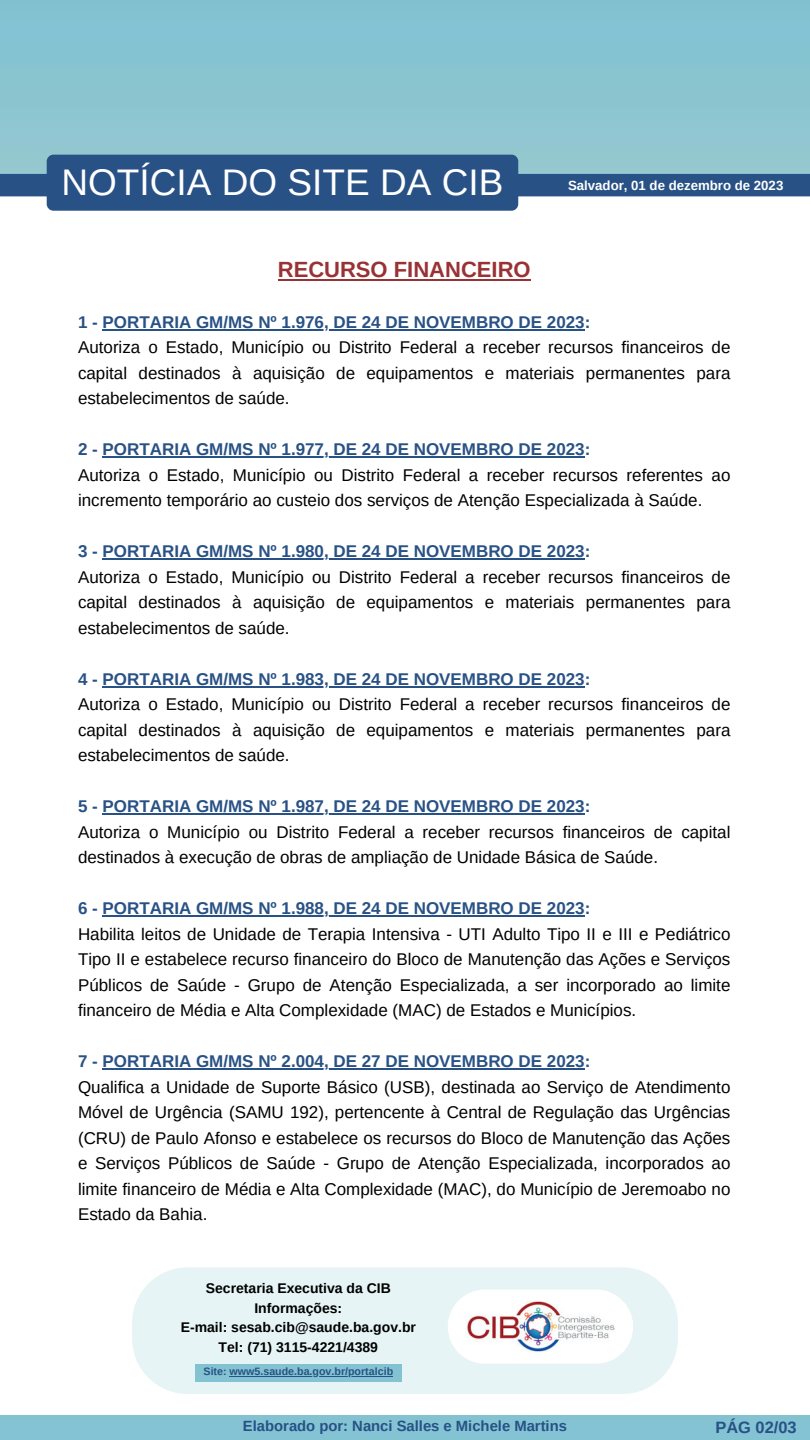
<style>
.page{position:relative;width:810px;height:1440px;background:#fff}
.page>*{position:absolute;margin:0;border:0;box-sizing:border-box;transform-origin:0 0}
.t1{font:37px "Arimo";color:#fff}
.t2{font:700 22px "Arimo";color:#993234}
.t3{font:17px/25.5px "Arimo";color:#000;text-align:justify}
.t4{font:700 17px "Arimo";color:#285185}
.t5{font:700 16.4px "Arimo";color:#285185}
.t6{font:700 14.8px "Arimo";color:#285185}
.t7{font:700 14px "Arimo";color:#000}
.t8{font:700 13.2px "Arimo";color:#fff}
.t9{font:700 10.7px "Arimo";color:#285185}
</style>
<div class="page">
<hr style="left:278px;top:279px;width:253px;height:1px;background:#993234">
<hr style="left:103px;top:329px;width:482px;height:2px;background:#285185">
<hr style="left:103px;top:457px;width:482px;height:1px;background:#285185">
<hr style="left:103px;top:559px;width:482px;height:1px;background:#285185">
<hr style="left:103px;top:686px;width:482px;height:2px;background:#285185">
<hr style="left:103px;top:814px;width:482px;height:1px;background:#285185">
<hr style="left:103px;top:916px;width:482px;height:1px;background:#285185">
<hr style="left:103px;top:1069px;width:482px;height:1px;background:#285185">
<img style="left:0;top:0;width:810px;height:174px">
<div style="left:0;top:174px;width:810px;height:22px;background:#285185"></div>
<div style="left:132px;top:1267px;width:546px;height:127px;background:#e6f4f5"></div>
<div style="left:196px;top:1364px;width:206px;height:18px;background:#83c2d1"></div>
<div style="left:448px;top:1290px;width:185px;height:74px;background:#fff;border-radius:37px"></div>
<img style="left:467px;top:1301px;width:148px;height:51px">
<div style="left:47px;top:155px;width:471px;height:56px;background:#285185;border-radius:7px"></div>
<hr style="left:230px;top:1376px;width:163px;height:1px;background:#285185">
<p class="t1" style="left:62px;top:162px;width:443px">NOTÍCIA DO SITE DA CIB</p>
<p class="t8" style="left:568px;top:178px;width:217px">Salvador, 01 de dezembro de 2023</p>
<p class="t2" style="left:278px;top:257px;width:254px">RECURSO FINANCEIRO</p>
<p class="t4" style="left:78px;top:312px;width:514px">1 - PORTARIA GM/MS Nº 1.976, DE 24 DE NOVEMBRO DE 2023:</p>
<p class="t3" style="left:78px;top:334px;width:654px">Autoriza o Estado, Município ou Distrito Federal a receber recursos financeiros de capital destinados à aquisição de equipamentos e materiais permanentes para estabelecimentos de saúde.</p>
<p class="t4" style="left:78px;top:440px;width:514px">2 - PORTARIA GM/MS Nº 1.977, DE 24 DE NOVEMBRO DE 2023:</p>
<p class="t3" style="left:78px;top:462px;width:654px">Autoriza o Estado, Município ou Distrito Federal a receber recursos referentes ao incremento temporário ao custeio dos serviços de Atenção Especializada à Saúde.</p>
<p class="t4" style="left:78px;top:542px;width:514px">3 - PORTARIA GM/MS Nº 1.980, DE 24 DE NOVEMBRO DE 2023:</p>
<p class="t3" style="left:78px;top:564px;width:654px">Autoriza o Estado, Município ou Distrito Federal a receber recursos financeiros de capital destinados à aquisição de equipamentos e materiais permanentes para estabelecimentos de saúde.</p>
<p class="t4" style="left:78px;top:669px;width:514px">4 - PORTARIA GM/MS Nº 1.983, DE 24 DE NOVEMBRO DE 2023:</p>
<p class="t3" style="left:78px;top:691px;width:654px">Autoriza o Estado, Município ou Distrito Federal a receber recursos financeiros de capital destinados à aquisição de equipamentos e materiais permanentes para estabelecimentos de saúde.</p>
<p class="t4" style="left:78px;top:797px;width:514px">5 - PORTARIA GM/MS Nº 1.987, DE 24 DE NOVEMBRO DE 2023:</p>
<p class="t3" style="left:78px;top:819px;width:654px">Autoriza o Município ou Distrito Federal a receber recursos financeiros de capital destinados à execução de obras de ampliação de Unidade Básica de Saúde.</p>
<p class="t4" style="left:78px;top:899px;width:514px">6 - PORTARIA GM/MS Nº 1.988, DE 24 DE NOVEMBRO DE 2023:</p>
<p class="t3" style="left:78px;top:921px;width:654px">Habilita leitos de Unidade de Terapia Intensiva - UTI Adulto Tipo II e III e Pediátrico Tipo II e estabelece recurso financeiro do Bloco de Manutenção das Ações e Serviços Públicos de Saúde - Grupo de Atenção Especializada, a ser incorporado ao limite financeiro de Média e Alta Complexidade (MAC) de Estados e Municípios.</p>
<p class="t4" style="left:78px;top:1052px;width:514px">7 - PORTARIA GM/MS Nº 2.004, DE 27 DE NOVEMBRO DE 2023:</p>
<p class="t3" style="left:78px;top:1074px;width:654px">Qualifica a Unidade de Suporte Básico (USB), destinada ao Serviço de Atendimento Móvel de Urgência (SAMU 192), pertencente à Central de Regulação das Urgências (CRU) de Paulo Afonso e estabelece os recursos do Bloco de Manutenção das Ações e Serviços Públicos de Saúde - Grupo de Atenção Especializada, incorporados ao limite financeiro de Média e Alta Complexidade (MAC), do Município de Jeremoabo no Estado da Bahia.</p>
<p class="t7" style="left:206px;top:1280px;width:187px">Secretaria Executiva da CIB</p>
<p class="t7" style="left:254px;top:1300px;width:89px">Informações:</p>
<p class="t7" style="left:181px;top:1319px;width:237px">E-mail: sesab.cib@saude.ba.gov.br</p>
<p class="t7" style="left:219px;top:1339px;width:161px">Tel: (71) 3115-4221/4389</p>
<p class="t9" style="left:204px;top:1366px;width:191px">Site: www5.saude.ba.gov.br/portalcib</p>
<p class="t6" style="left:243px;top:1418px;width:326px">Elaborado por: Nanci Salles e Michele Martins</p>
<p class="t5" style="left:715px;top:1418px;width:83px">PÁG 02/03</p>
</div>
